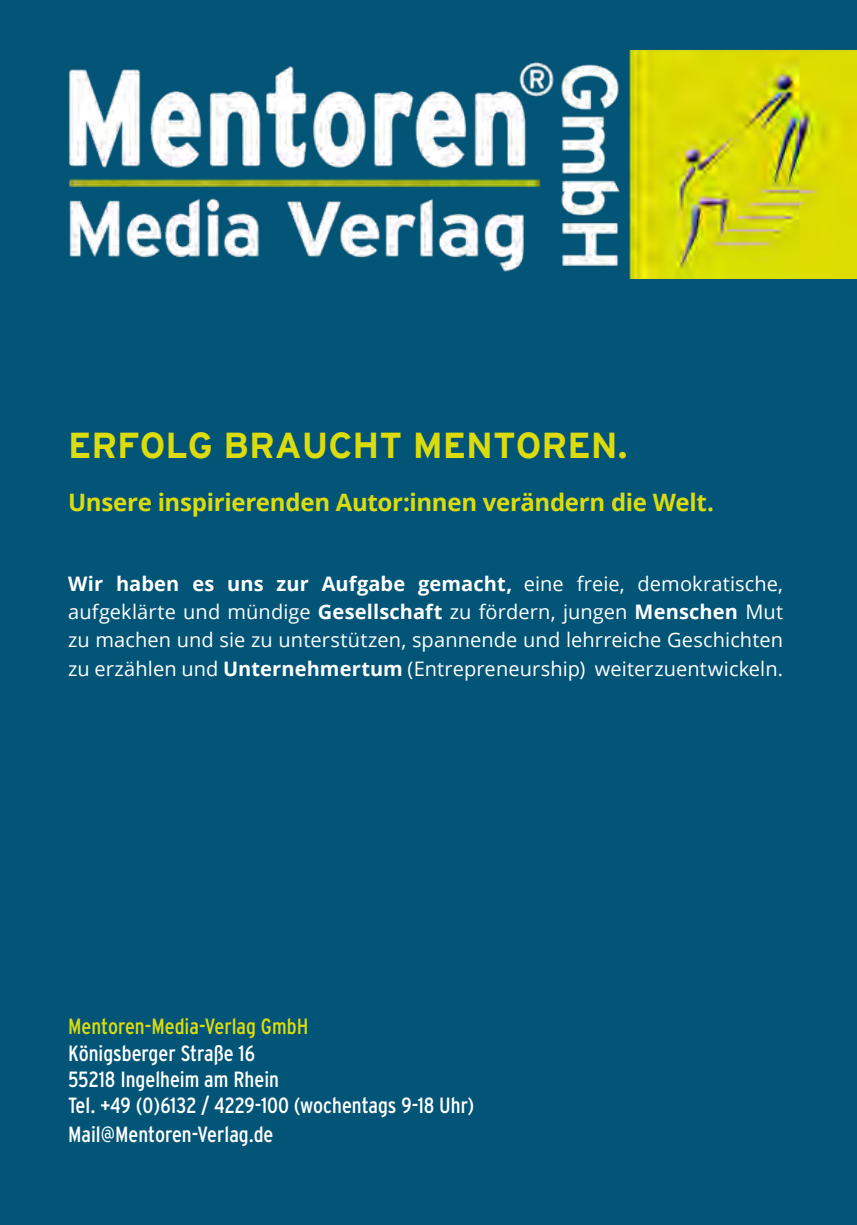
<style>
.page{position:relative;width:857px;height:1225px;background:#fff}
.page>*{position:absolute;margin:0;border:0;box-sizing:border-box;transform-origin:0 0}
.t1{font:700 36px "Interstate";color:#dcdc0d}
.t2{font:700 24px "Open Sans";letter-spacing:-.015em;color:#dcdc0d}
.t3{font:22px/26.4px "Interstate Condensed";color:#fff}
.t4{font:22px "Interstate Condensed";color:#dcdc0d}
.t5{font:20px/28.2px "Open Sans";letter-spacing:.005em;color:#fff;text-align:justify}
.s1{font-weight:700}
</style>
<div class="page">
<div style="left:0;top:0;width:856px;height:1225px;background:#035578"></div>
<img style="left:68px;top:50px;width:788px;height:228px">
<h1 class="t1" style="left:68px;top:425px;width:560px">ERFOLG BRAUCHT MENTOREN.</h1>
<p class="t2" style="left:68px;top:485px;width:647px">Unsere inspirierenden Autor:innen verändern die Welt.</p>
<p class="t5" style="left:68px;top:569px;width:716px"><span class="s1">Wir haben es uns zur Aufgabe gemacht,</span> eine freie, demokratische, aufgeklärte und mündige <span class="s1">Gesellschaft</span> zu fördern, jungen <span class="s1">Menschen</span> Mut zu machen und sie zu unterstützen, spannende und lehrreiche Geschichten zu erzählen und <span class="s1">Unternehmertum</span> (Entrepreneurship) weiterzuentwickeln.</p>
<p class="t4" style="left:68px;top:1014px;width:242px">Mentoren-Media-Verlag GmbH</p>
<p class="t3" style="left:68px;top:1039px;width:407px">Königsberger Straße 16<br>55218 Ingelheim am Rhein<br>Tel. +49 (0)6132 / 4229-100 (wochentags 9-18 Uhr)</p>
<p class="t3" style="left:68px;top:1121px;width:207px">Mail@Mentoren-Verlag.de</p>
</div>
